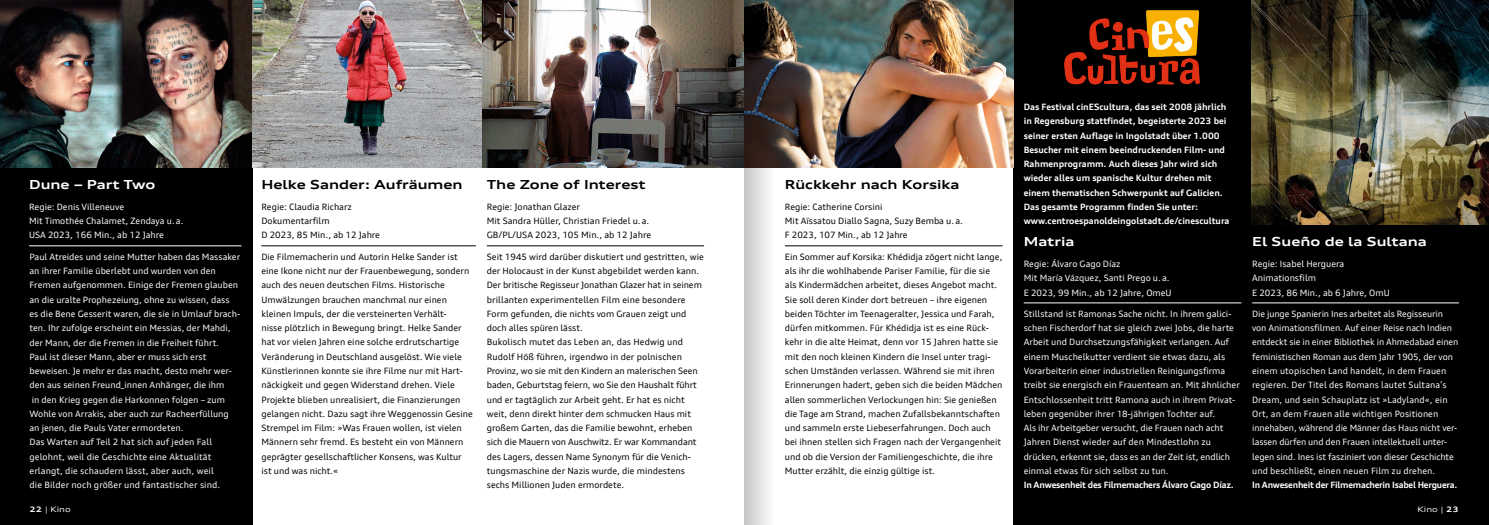
<style>
.page{position:relative;width:1489px;height:525px;background:#fff}
.page>*{position:absolute;margin:0;border:0;box-sizing:border-box;transform-origin:0 0}
.t1{font:700 expanded 12.5px "Audi Type";color:#000}
.t2{font:700 expanded 12.5px "Audi Type";color:#fff}
.t3{font:8.75px/14.2px "Audi Type";color:#000}
.t4{font:8.75px/14.2px "Audi Type";color:#fff}
.t5{font:700 8.75px/14.2px "Audi Type";color:#fff}
.t6{font:700 8.75px "Audi Type";letter-spacing:-.025em;color:#fff}
.t7{font:expanded 7.5px "Audi Type";color:#fff}
.s1{font-weight:700}
</style>
<div class="page">
<div style="left:1013px;top:0;width:475px;height:524px;background:#000"></div>
<div style="left:0;top:0;width:253px;height:524px;background:#000"></div>
<hr style="left:784px;top:245px;width:218px;height:1px;background:#000">
<hr style="left:1023px;top:302px;width:218px;height:1px;background:#fff">
<hr style="left:1251px;top:302px;width:207px;height:1px;background:#fff">
<img style="left:1064px;top:10px;width:136px;height:75px">
<hr style="left:487px;top:245px;width:217px;height:1px;background:#000">
<hr style="left:29px;top:245px;width:212px;height:1px;background:#fff">
<hr style="left:261px;top:245px;width:215px;height:1px;background:#000">
<img style="left:0;top:0;width:476px;height:167px">
<img style="left:476px;top:0;width:537px;height:167px">
<img style="left:1251px;top:0;width:237px;height:224px">
<svg style="left:744px;top:0;width:40px;height:524px"></svg>
<h1 class="t2" style="left:29px;top:177px;width:128px">Dune – Part Two</h1>
<p class="t4" style="left:29px;top:199px;width:156px">Regie: Denis Villeneuve<br>Mit Timothée Chalamet, Zendaya u.a.<br>USA 2023, 166 Min., ab 12 Jahre</p>
<p class="t4" style="left:29px;top:249px;width:212px">Paul Atreides und seine Mutter haben das Massaker an ihrer Familie überlebt und wurden von den Fremen aufgenommen. Einige der Fremen glauben an die uralte Prophezeiung, ohne zu wissen, dass es die Bene Gesserit waren, die sie in Umlauf brach&shy;ten. Ihr zufolge erscheint ein Messias, der Mahdi, der Mann, der die Fremen in die Freiheit führt.<br>Paul ist dieser Mann, aber er muss sich erst beweisen. Je mehr er das macht, desto mehr wer&shy;den aus seinen Freund_innen Anhänger, die ihm<br>in den Krieg gegen die Harkonnen folgen – zum Wohle von Arrakis, aber auch zur Racheerfüllung an jenen, die Pauls Vater ermordeten.<br>Das Warten auf Teil 2 hat sich auf jeden Fall gelohnt, weil die Geschichte eine Aktualität erlangt, die schaudern lässt, aber auch, weil<br>die Bilder noch größer und fantastischer sind.</p>
<h1 class="t1" style="left:261px;top:177px;width:203px">Helke Sander: Aufräumen</h1>
<p class="t3" style="left:261px;top:199px;width:120px">Regie: Claudia Richarz<br>Dokumentarfilm<br>D 2023, 85 Min., ab 12 Jahre</p>
<p class="t3" style="left:261px;top:249px;width:213px">Die Filmemacherin und Autorin Helke Sander ist eine Ikone nicht nur der Frauenbewegung, sondern auch des neuen deutschen Films. Historische Umwälzungen brauchen manchmal nur einen kleinen Impuls, der die versteinerten Verhält-<br>nisse plötzlich in Bewegung bringt. Helke Sander hat vor vielen Jahren eine solche erdrutschartige Veränderung in Deutschland ausgelöst. Wie viele Künstlerinnen konnte sie ihre Filme nur mit Hart&shy;näckigkeit und gegen Widerstand drehen. Viele Projekte blieben unrealisiert, die Finanzierungen gelangen nicht. Dazu sagt ihre Weggenossin Gesine Strempel im Film: »Was Frauen wollen, ist vielen Männern sehr fremd. Es besteht ein von Männern geprägter gesellschaftlicher Konsens, was Kultur ist und was nicht.«</p>
<h1 class="t1" style="left:487px;top:177px;width:160px">The Zone of Interest</h1>
<p class="t3" style="left:487px;top:199px;width:166px">Regie: Jonathan Glazer<br>Mit Sandra Hüller, Christian Friedel u.a.<br>GB/PL/USA 2023, 105 Min., ab 12 Jahre</p>
<p class="t3" style="left:487px;top:249px;width:218px">Seit 1945 wird darüber diskutiert und gestritten, wie der Holocaust in der Kunst abgebildet werden kann.<br>Der britische Regisseur Jonathan Glazer hat in seinem brillanten experimentellen Film eine besondere Form gefunden, die nichts vom Grauen zeigt und doch alles spüren lässt.<br>Bukolisch mutet das Leben an, das Hedwig und Rudolf Höß führen, irgendwo in der polnischen Provinz, wo sie mit den Kindern an malerischen Seen baden, Geburtstag feiern, wo Sie den Haushalt führt und er tagtäglich zur Arbeit geht. Er hat es nicht weit, denn direkt hinter dem schmucken Haus mit großem Garten, das die Familie bewohnt, erheben sich die Mauern von Auschwitz. Er war Kommandant des Lagers, dessen Name Synonym für die Venich&shy;tungsmaschine der Nazis wurde, die mindestens sechs Millionen Juden ermordete.</p>
<h1 class="t1" style="left:784px;top:177px;width:176px">Rückkehr nach Korsika</h1>
<p class="t3" style="left:784px;top:199px;width:179px">Regie: Catherine Corsini<br>Mit Aïssatou Diallo Sagna, Suzy Bemba u.a.<br>F 2023, 107 Min., ab 12 Jahre</p>
<p class="t3" style="left:784px;top:249px;width:219px">Ein Sommer auf Korsika: Khédidja zögert nicht lange, als ihr die wohlhabende Pariser Familie, für die sie als Kindermädchen arbeitet, dieses Angebot macht.<br>Sie soll deren Kinder dort betreuen – ihre eigenen beiden Töchter im Teenageralter, Jessica und Farah, dürfen mitkommen. Für Khédidja ist es eine Rück&shy;kehr in die alte Heimat, denn vor 15 Jahren hatte sie mit den noch kleinen Kindern die Insel unter tragi&shy;schen Umständen verlassen. Während sie mit ihren Erinnerungen hadert, geben sich die beiden Mädchen allen sommerlichen Verlockungen hin: Sie genießen die Tage am Strand, machen Zufallsbekanntschaften und sammeln erste Liebeserfahrungen. Doch auch bei ihnen stellen sich Fragen nach der Vergangenheit und ob die Version der Familiengeschichte, die ihre Mutter erzählt, die einzig gültige ist.</p>
<p class="t5" style="left:1023px;top:100px;width:207px">Das Festival cinEScultura, das seit 2008 jährlich in Regensburg stattfindet, begeisterte 2023 bei seiner ersten Auflage in Ingolstadt über 1.000<br>Besucher mit einem beeindruckenden Film- und Rahmenprogramm. Auch dieses Jahr wird sich wieder alles um spanische Kultur drehen mit einem thematischen Schwerpunkt auf Galicien.<br>Das gesamte Programm finden Sie unter: www.centroespanoldeingolstadt.de/cinescultura</p>
<h1 class="t2" style="left:1023px;top:234px;width:52px">Matria</h1>
<p class="t4" style="left:1023px;top:256px;width:149px">Regie: Álvaro Gago Díaz<br>Mit María Vázquez, Santi Prego u.a.<br>E 2023, 99 Min., ab 12 Jahre, OmeU</p>
<p class="t4" style="left:1023px;top:306px;width:217px">Stillstand ist Ramonas Sache nicht. In ihrem galici&shy;schen Fischerdorf hat sie gleich zwei Jobs, die harte Arbeit und Durchsetzungsfähigkeit verlangen. Auf einem Muschelkutter verdient sie etwas dazu, als Vorarbeiterin einer industriellen Reinigungsfirma treibt sie energisch ein Frauenteam an. Mit ähnlicher Entschlossenheit tritt Ramona auch in ihrem Privat&shy;leben gegenüber ihrer 18-jährigen Tochter auf.<br>Als ihr Arbeitgeber versucht, die Frauen nach acht Jahren Dienst wieder auf den Mindestlohn zu drücken, erkennt sie, dass es an der Zeit ist, endlich einmal etwas für sich selbst zu tun.</p>
<p class="t6" style="left:1023px;top:479px;width:211px">In Anwesenheit des Filmemachers Álvaro Gago Díaz.</p>
<h1 class="t2" style="left:1251px;top:234px;width:176px">El Sueño de la Sultana</h1>
<p class="t4" style="left:1251px;top:256px;width:139px">Regie: Isabel Herguera<br>Animationsfilm<br>E 2023, 86 Min., ab 6 Jahre, OmU</p>
<p class="t4" style="left:1251px;top:306px;width:208px">Die junge Spanierin Ines arbeitet als Regisseurin von Animationsfilmen. Auf einer Reise nach Indien entdeckt sie in einer Bibliothek in Ahmedabad einen feministischen Roman aus dem Jahr 1905, der von einem utopischen Land handelt, in dem Frauen regieren. Der Titel des Romans lautet Sultana’s Dream, und sein Schauplatz ist »Ladyland«, ein Ort, an dem Frauen alle wichtigen Positionen innehaben, während die Männer das Haus nicht ver&shy;lassen dürfen und den Frauen intellektuell unter&shy;legen sind. Ines ist fasziniert von dieser Geschichte und beschließt, einen neuen Film zu drehen.</p>
<p class="t6" style="left:1251px;top:479px;width:207px">In Anwesenheit der Filmemacherin Isabel Herguera.</p>
<p class="t7" style="left:29px;top:504px;width:43px"><span class="s1">22</span> | Kino</p>
<p class="t7" style="left:1417px;top:504px;width:43px">Kino | <span class="s1">23</span></p>
</div>
